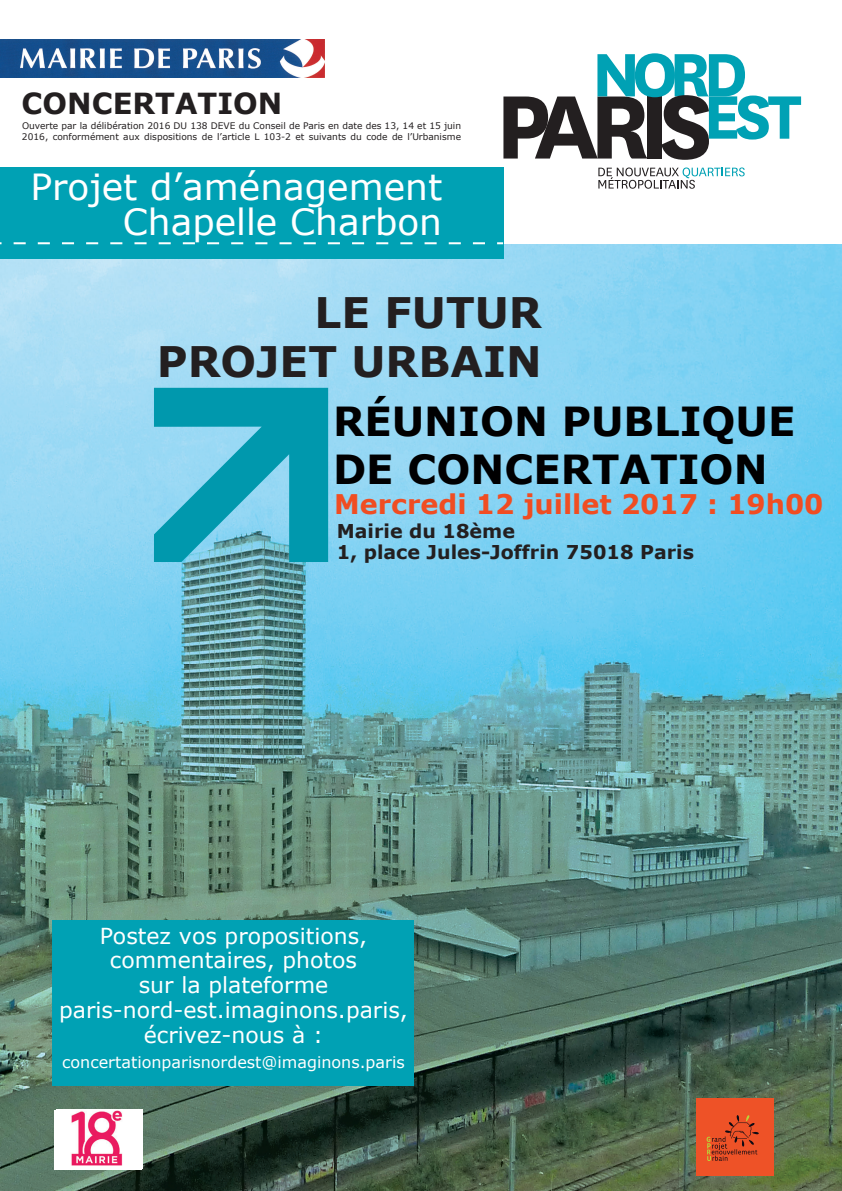
<style>
.page{position:relative;width:842px;height:1191px;background:#fff}
.page>*{position:absolute;margin:0;border:0;box-sizing:border-box;transform-origin:0 0}
.t1{font:700 42.1px/48.1px "Verdana";color:#231f20;text-align:right}
.t2{font:700 40.1px/48.1px "Verdana";color:#000001}
.t3{font:36px/35px "Verdana";color:#fff;text-align:right}
.t4{font:700 29px "Verdana";color:#231f20}
.t5{font:700 27px "Verdana";color:#f04d22}
.t6{font:22px/24.9px "Verdana";color:#fff;text-align:center}
.t7{font:700 19px/20.4px "Verdana";color:#231f20}
.t8{font:16px "Verdana";color:#fff}
.t9{font:9.1px/10.9px "Verdana";color:#231f20}
</style>
<div class="page">
<img style="left:0;top:245px;width:842px;height:946px">
<img style="left:56px;top:1109px;width:86px;height:59px">
<img style="left:55px;top:1110px;width:86px;height:59px">
<svg style="left:154px;top:388px;width:174px;height:174px;background:#36acc3"></svg>
<div style="left:697px;top:1098px;width:77px;height:77px;background:#ee5227"></div>
<svg style="left:707px;top:1115px;width:52px;height:46px"></svg>
<img style="left:0;top:40px;width:324px;height:38px">
<svg style="left:598px;top:167px;width:147px;height:22px"></svg>
<svg style="left:503px;top:53px;width:298px;height:107px"></svg>
<div style="left:0;top:168px;width:503px;height:91px;background:#00a1b4"></div>
<svg style="left:0;top:242px;width:485px;height:2px"></svg>
<svg style="left:497px;top:242px;width:6px;height:2px"></svg>
<div style="left:52px;top:920px;width:362px;height:165px;background:#00a1b4"></div>
<h3 class="t4" style="left:22px;top:83px;width:262px">CONCERTATION</h3>
<p class="t9" style="left:22px;top:120px;width:441px">Ouverte par la délibération 2016 DU 138 DEVE du Conseil de Paris en date des 13, 14 et 15 juin<br>2016, conformément aux dispositions de l’article L 103-2 et suivants du code de l’Urbanisme</p>
<h3 class="t3" style="left:31px;top:169px;width:413px">Projet d’aménagement<br>Chapelle Charbon</h3>
<h1 class="t1" style="left:157px;top:288px;width:386px">LE FUTUR<br>PROJET URBAIN</h1>
<h2 class="t2" style="left:333px;top:396px;width:464px">RÉUNION PUBLIQUE<br>DE CONCERTATION</h2>
<h3 class="t5" style="left:334px;top:485px;width:491px">Mercredi 12 juillet 2017 : 19h00</h3>
<h3 class="t7" style="left:337px;top:520px;width:359px">Mairie du 18ème<br>1, place Jules-Joffrin 75018 Paris</h3>
<h3 class="t6" style="left:59px;top:922px;width:350px">Postez vos propositions, commentaires, photos<br>sur la plateforme paris-nord-est.imaginons.paris, écrivez-nous à :</h3>
<h3 class="t8" style="left:62px;top:1051px;width:344px">concertationparisnordest@imaginons.paris</h3>
</div>
